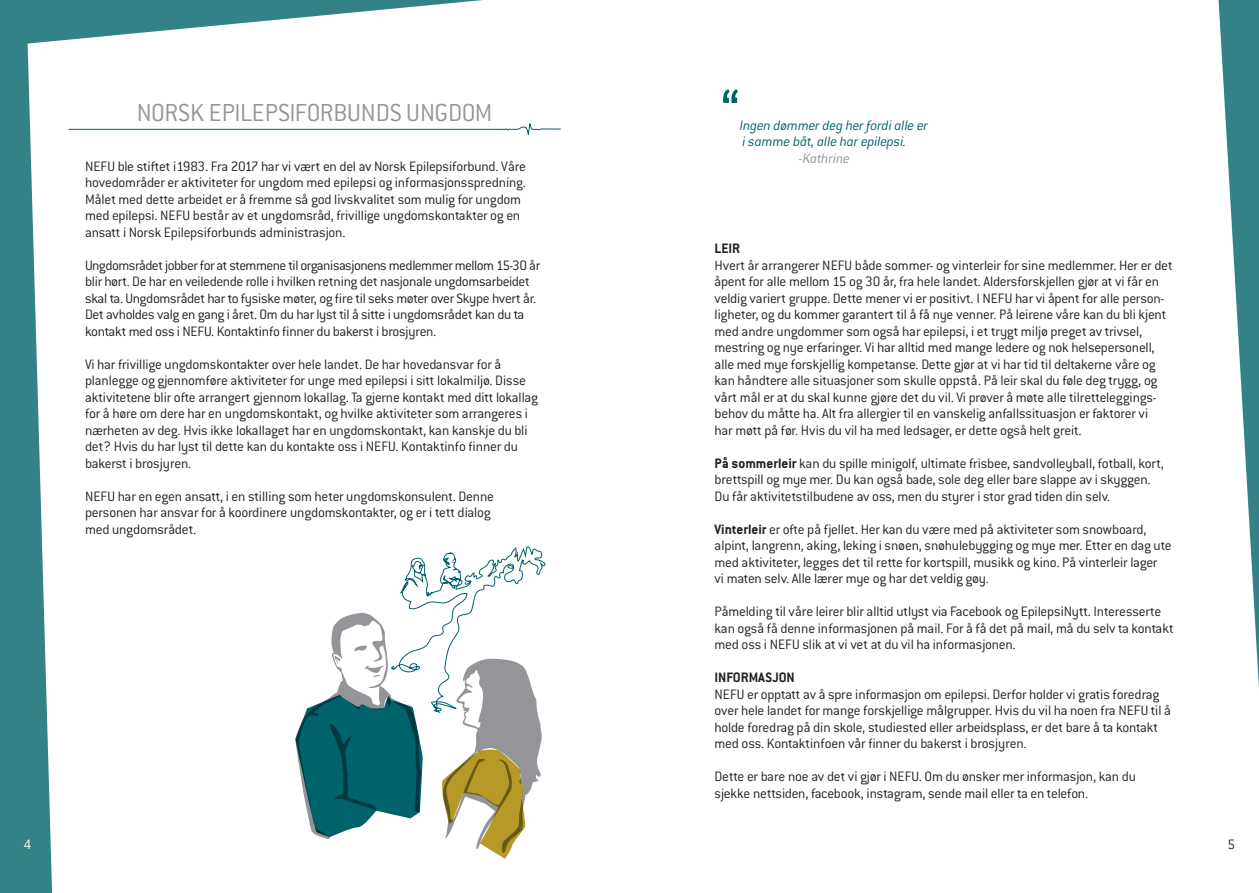
<style>
.page{position:relative;width:1259px;height:893px;background:#338288}
.page>*{position:absolute;margin:0;border:0;box-sizing:border-box;transform-origin:0 0}
.Epi_stor_forside_hvi{font:500 60px "Conduit ITC";color:#00636b}
.Epi_head{font:300 27px "Conduit ITC";letter-spacing:-.015em;color:#939598}
.Epi_Brød{font:300 15px/16.5px "Conduit ITC";letter-spacing:-.015em;color:#231f20}
.Epi_stor_forside_hvi-2{font:italic 300 15px/16.5px "Conduit ITC";letter-spacing:-.01em;color:#00636b}
.Epi_sub{font:700 15px "Conduit ITC";color:#231f20}
.Pagina{font:italic 300 15px "Conduit ITC";letter-spacing:-.01em;color:#939598}
.Pagina-2{font:300 15px "Conduit ITC";color:#fff}
.Pagina-3{font:300 15px "Conduit ITC";color:#231f20}
.s1{font-weight:700}
</style>
<div class="page">
<div style="left:28px;top:0;width:1231px;height:893px;background:#fff"></div>
<svg style="left:68px;top:124px;width:493px;height:10px;background:#e4eeef"></svg>
<svg style="left:295px;top:546px;width:250px;height:313px;background:#bccdc8"></svg>
<p class="Epi_head" style="left:137px;top:98px;width:357px">NORSK EPILEPSIFORBUNDS UNGDOM</p>
<p class="Epi_Brød" style="left:85px;top:158px;width:442px">NEFU ble stiftet i1983. Fra 2017 har vi vært en del av Norsk Epilepsiforbund. Våre hovedområder er aktiviteter for ungdom med epilepsi og informasjonsspredning.<br>Målet med dette arbeidet er å fremme så god livskvalitet som mulig for ungdom med epilepsi. NEFU består av et ungdomsråd, frivillige ungdomskontakter og en ansatt i Norsk Epilepsiforbunds administrasjon.</p>
<p class="Epi_Brød" style="left:85px;top:257px;width:457px">Ungdomsrådet jobber for at stemmene til organisasjonens medlemmer mellom 15-30 år blir hørt. De har en veiledende rolle i hvilken retning det nasjonale ungdomsarbeidet skal ta. Ungdomsrådet har to fysiske møter, og fire til seks møter over Skype hvert år.<br>Det avholdes valg en gang i året. Om du har lyst til å sitte i ungdomsrådet kan du ta kontakt med oss i NEFU. Kontaktinfo finner du bakerst i brosjyren.</p>
<p class="Epi_Brød" style="left:85px;top:356px;width:454px">Vi har frivillige ungdomskontakter over hele landet. De har hovedansvar for å planlegge og gjennomføre aktiviteter for unge med epilepsi i sitt lokalmiljø. Disse aktivitetene blir ofte arrangert gjennom lokallag. Ta gjerne kontakt med ditt lokallag for å høre om dere har en ungdomskontakt, og hvilke aktiviteter som arrangeres i nærheten av deg. Hvis ikke lokallaget har en ungdomskontakt, kan kanskje du bli det? Hvis du har lyst til dette kan du kontakte oss i NEFU. Kontaktinfo finner du bakerst i brosjyren.</p>
<p class="Epi_Brød" style="left:85px;top:488px;width:410px">NEFU har en egen ansatt, i en stilling som heter ungdomskonsulent. Denne personen har ansvar for å koordinere ungdomskontakter, og er i tett dialog med ungdomsrådet.</p>
<p class="Epi_stor_forside_hvi" style="left:721px;top:77px;width:20px">“</p>
<p class="Epi_stor_forside_hvi-2" style="left:739px;top:117px;width:190px">Ingen dømmer deg her fordi alle er i samme båt, alle har epilepsi.</p>
<p class="Pagina" style="left:799px;top:150px;width:53px">-Kathrine</p>
<p class="Epi_sub" style="left:714px;top:240px;width:27px">LEIR</p>
<p class="Epi_Brød" style="left:714px;top:257px;width:459px">Hvert år arrangerer NEFU både sommer- og vinterleir for sine medlemmer. Her er det åpent for alle mellom 15 og 30 år, fra hele landet. Aldersforskjellen gjør at vi får en veldig variert gruppe. Dette mener vi er positivt. I NEFU har vi åpent for alle person&shy;ligheter, og du kommer garantert til å få nye venner. På leirene våre kan du bli kjent med andre ungdommer som også har epilepsi, i et trygt miljø preget av trivsel, mestring og nye erfaringer. Vi har alltid med mange ledere og nok helsepersonell, alle med mye forskjellig kompetanse. Dette gjør at vi har tid til deltakerne våre og kan håndtere alle situasjoner som skulle oppstå. På leir skal du føle deg trygg, og vårt mål er at du skal kunne gjøre det du vil. Vi prøver å møte alle tilretteleggings&shy;behov du måtte ha. Alt fra allergier til en vanskelig anfallssituasjon er faktorer vi<br>har møtt på før. Hvis du vil ha med ledsager, er dette også helt greit.</p>
<p class="Epi_Brød" style="left:714px;top:455px;width:451px"><span class="s1">På sommerleir</span> kan du spille minigolf, ultimate frisbee, sandvolleyball, fotball, kort, brettspill og mye mer. Du kan også bade, sole deg eller bare slappe av i skyggen.<br>Du får aktivitetstilbudene av oss, men du styrer i stor grad tiden din selv.</p>
<p class="Epi_Brød" style="left:714px;top:521px;width:459px"><span class="s1">Vinterleir</span> er ofte på fjellet. Her kan du være med på aktiviteter som snowboard, alpint, langrenn, aking, leking i snøen, snøhulebygging og mye mer. Etter en dag ute med aktiviteter, legges det til rette for kortspill, musikk og kino. På vinterleir lager<br>vi maten selv. Alle lærer mye og har det veldig gøy.</p>
<p class="Epi_Brød" style="left:714px;top:603px;width:461px">Påmelding til våre leirer blir alltid utlyst via Facebook og EpilepsiNytt. Interesserte kan også få denne informasjonen på mail. For å få det på mail, må du selv ta kontakt med oss i NEFU slik at vi vet at du vil ha informasjonen.</p>
<p class="Epi_sub" style="left:714px;top:669px;width:82px">INFORMASJON</p>
<p class="Epi_Brød" style="left:714px;top:686px;width:458px">NEFU er opptatt av å spre informasjon om epilepsi. Derfor holder vi gratis foredrag over hele landet for mange forskjellige målgrupper. Hvis du vil ha noen fra NEFU til å holde foredrag på din skole, studiested eller arbeidsplass, er det bare å ta kontakt med oss. Kontaktinfoen vår finner du bakerst i brosjyren.</p>
<p class="Epi_Brød" style="left:714px;top:768px;width:423px">Dette er bare noe av det vi gjør i NEFU. Om du ønsker mer informasjon, kan du sjekke nettsiden, facebook, instagram, sende mail eller ta en telefon.</p>
<p class="Pagina-2" style="left:24px;top:836px;width:9px">4</p>
<p class="Pagina-3" style="left:1227px;top:836px;width:9px">5</p>
</div>
